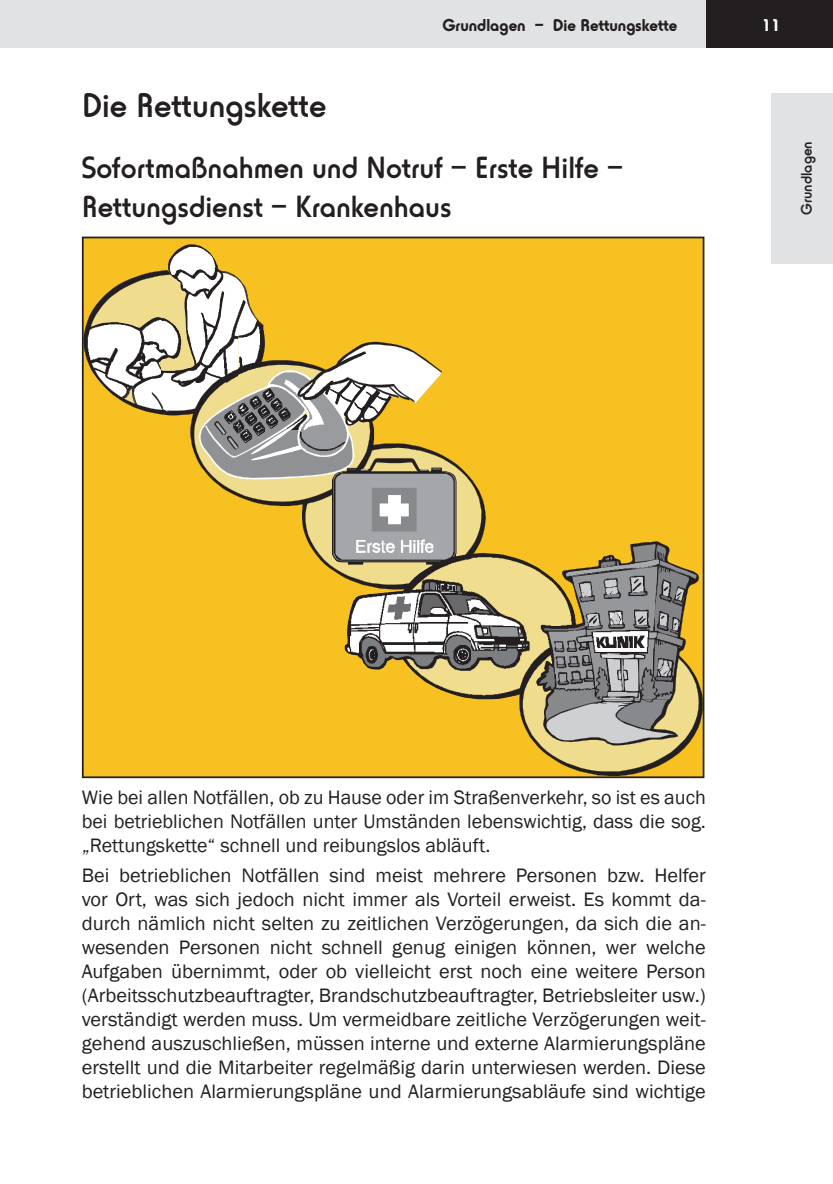
<style>
.page{position:relative;width:833px;height:1184px;background:#fff}
.page>*{position:absolute;margin:0;border:0;box-sizing:border-box;transform-origin:0 0}
.t1{font:500 36px "Horatio EF";color:#231f20}
.t2{font:500 32px/38.4px "Horatio EF";color:#231f20}
.t3{font:20px/24px "Franklin Gothic";color:#231f20;text-align:justify}
.t4{font:700 18px "Horatio EF";color:#231f20}
.t5{font:700 18px "Horatio EF";color:#fff}
.t6{font:500 16px "Horatio EF";color:#231f20}
</style>
<div class="page">
<div style="left:0;top:0;width:832px;height:48px;background:#e1e2e4"></div>
<div style="left:705px;top:0;width:127px;height:48px;background:#231f20"></div>
<div style="left:771px;top:93px;width:61px;height:170px;background:#e1e2e4"></div>
<svg style="left:82px;top:237px;width:622px;height:541px;fill:#f7c221"></svg>
<img style="left:161px;top:244px;width:77px;height:169px">
<img style="left:86px;top:317px;width:75px;height:75px">
<img style="left:238px;top:319px;width:153px;height:141px">
<img style="left:332px;top:469px;width:139px;height:229px">
<img style="left:471px;top:553px;width:225px;height:146px">
<img style="left:602px;top:699px;width:68px;height:30px">
<p class="t4" style="left:442px;top:15px;width:236px">Grundlagen – Die Rettungskette</p>
<p class="t5" style="left:761px;top:15px;width:20px">11</p>
<h1 class="t1" style="left:82px;top:85px;width:246px">Die Rettungskette</h1>
<h2 class="t2" style="left:82px;top:149px;width:542px">Sofortmaßnahmen und Notruf – Erste Hilfe –<br>Rettungsdienst – Krankenhaus</h2>
<p class="t6" style="left:797px;top:215px;width:75px;rotate:-90deg">Grundlagen</p>
<p class="t3" style="left:82px;top:786px;width:625px">Wie bei allen Notfällen, ob zu Hause oder im Straßenverkehr, so ist es auch bei betrieblichen Notfällen unter Umständen lebenswichtig, dass die sog. „Rettungskette“ schnell und reibungslos abläuft.</p>
<p class="t3" style="left:82px;top:863px;width:625px">Bei betrieblichen Notfällen sind meist mehrere Personen bzw. Helfer vor Ort, was sich jedoch nicht immer als Vorteil erweist. Es kommt da&shy;durch nämlich nicht selten zu zeitlichen Verzögerungen, da sich die an&shy;wesenden Personen nicht schnell genug einigen können, wer welche Aufgaben übernimmt, oder ob vielleicht erst noch eine weitere Person (Arbeitsschutzbeauftragter, Brandschutzbeauftragter, Betriebsleiter usw.) verständigt werden muss. Um vermeidbare zeitliche Verzögerungen weit&shy;gehend auszuschließen, müssen interne und externe Alarmierungspläne erstellt und die Mitarbeiter regelmäßig darin unterwiesen werden. Diese betrieblichen Alarmierungspläne und Alarmierungsabläufe sind wichtige</p>
</div>
